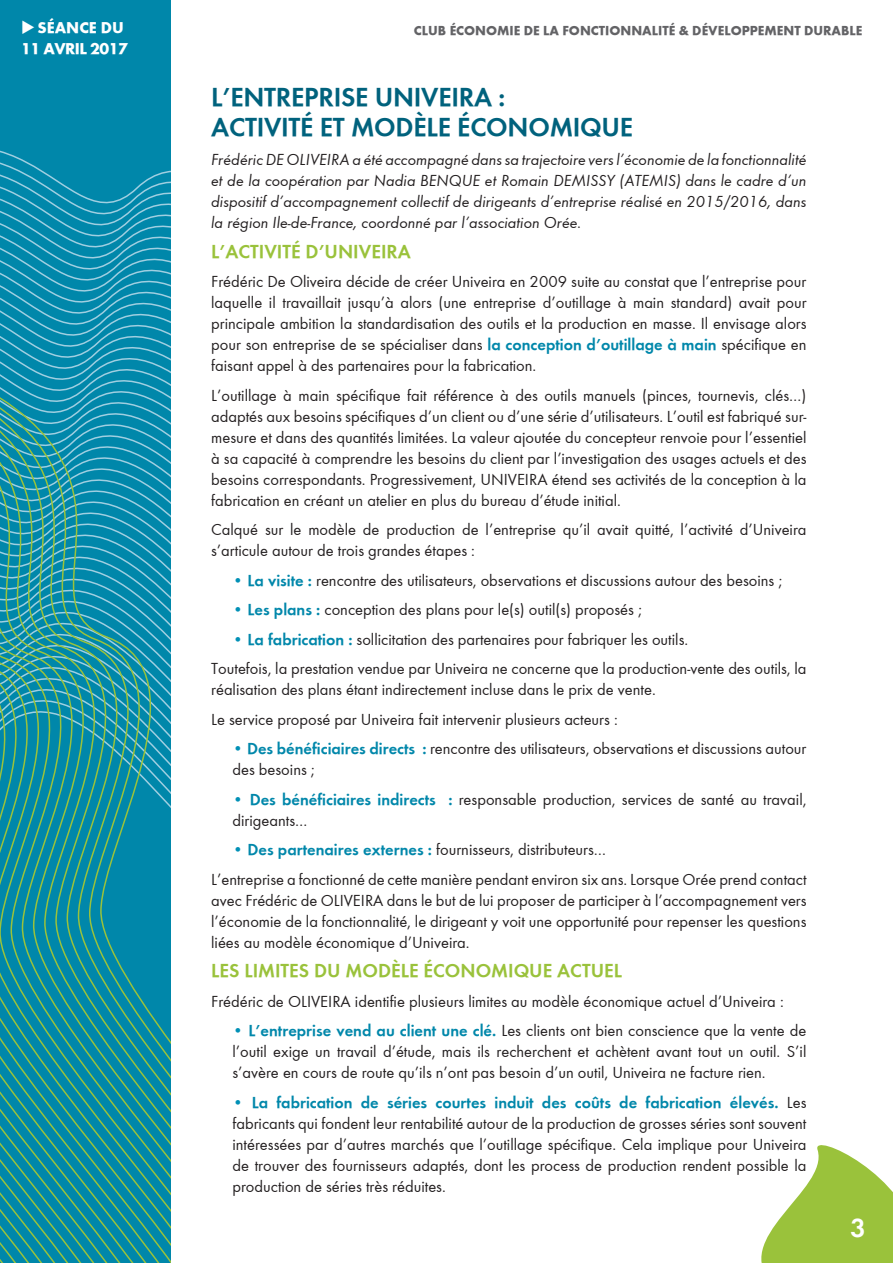
<style>
.page{position:relative;width:893px;height:1263px;background:#fff}
.page>*{position:absolute;margin:0;border:0;box-sizing:border-box;transform-origin:0 0}
.t1{font:700 27px/30px "Function";letter-spacing:-.01em;color:#00627d}
.t2{font:700 27px "Function";color:#fff}
.t3{font:700 19.5px "Function";color:#9ac23b}
.t4{font:16.5px/21px "Function";color:#231f20;text-align:justify}
.t5{font:italic 16.5px/21px "Function";color:#231f20;text-align:justify}
.t6{font:16.2px "Function LH Heavy";letter-spacing:-.03em;color:#fff}
.t7{font:16.2px "Function LH Heavy";color:#fff}
.t8{font:13.5px "Function LH Heavy";color:#636366}
.s1{font-weight:700;color:#0087aa}
.s2{color:#0090b6}
</style>
<div class="page">
<svg style="left:761px;top:1145px;width:132px;height:118px"></svg>
<svg style="left:0;top:0;width:170px;height:1263px;background:#1590a5"></svg>
<p class="t7" style="left:21px;top:18px;width:104px">◆SÉANCE DU</p>
<p class="t8" style="left:414px;top:22px;width:450px">CLUB ÉCONOMIE DE LA FONCTIONNALITÉ &amp; DÉVELOPPEMENT DURABLE</p>
<p class="t6" style="left:21px;top:39px;width:108px">11 AVRIL 2017</p>
<p class="t1" style="left:211px;top:82px;width:423px">L’ENTREPRISE UNIVEIRA :<br>ACTIVITÉ ET MODÈLE ÉCONOMIQUE</p>
<p class="t5" style="left:211px;top:149px;width:597px">Frédéric DE OLIVEIRA a été accompagné dans sa trajectoire vers l’économie de la fonctionnalité et de la coopération par Nadia BENQUE et Romain DEMISSY (ATEMIS) dans le cadre d’un dispositif d’accompagnement collectif de dirigeants d’entreprise réalisé en 2015/2016, dans la région Ile-de-France, coordonné par l’association Orée.</p>
<p class="t3" style="left:211px;top:240px;width:201px">L’ACTIVITÉ D’UNIVEIRA</p>
<p class="t4" style="left:211px;top:271px;width:597px">Frédéric De Oliveira décide de créer Univeira en 2009 suite au constat que l’entreprise pour laquelle il travaillait jusqu’à alors (une entreprise d’outillage à main standard) avait pour principale ambition la standardisation des outils et la production en masse. Il envisage alors pour son entreprise de se spécialiser dans <span class="s1">la conception d’outillage à main</span> spécifique en faisant appel à des partenaires pour la fabrication.</p>
<p class="t4" style="left:211px;top:385px;width:597px">L’outillage à main spécifique fait référence à des outils manuels (pinces, tournevis, clés…) adaptés aux besoins spécifiques d’un client ou d’une série d’utilisateurs. L’outil est fabriqué sur&shy;mesure et dans des quantités limitées. La valeur ajoutée du concepteur renvoie pour l’essentiel à sa capacité à comprendre les besoins du client par l’investigation des usages actuels et des besoins correspondants. Progressivement, UNIVEIRA étend ses activités de la conception à la fabrication en créant un atelier en plus du bureau d’étude initial.</p>
<p class="t4" style="left:211px;top:519px;width:597px">Calqué sur le modèle de production de l’entreprise qu’il avait quitté, l’activité d’Univeira s’articule autour de trois grandes étapes :</p>
<p class="t4" style="left:232px;top:570px;width:551px"><span class="s2">•</span> <span class="s1">La visite :</span> rencontre des utilisateurs, observations et discussions autour des besoins ;</p>
<p class="t4" style="left:232px;top:599px;width:411px"><span class="s2">•</span> <span class="s1">Les plans :</span> conception des plans pour le(s) outil(s) proposés ;</p>
<p class="t4" style="left:232px;top:629px;width:457px"><span class="s2">•</span> <span class="s1">La fabrication :</span> sollicitation des partenaires pour fabriquer les outils.</p>
<p class="t4" style="left:211px;top:658px;width:597px">Toutefois, la prestation vendue par Univeira ne concerne que la production-vente des outils, la réalisation des plans étant indirectement incluse dans le prix de vente.</p>
<p class="t4" style="left:211px;top:709px;width:408px">Le service proposé par Univeira fait intervenir plusieurs acteurs :</p>
<p class="t4" style="left:232px;top:738px;width:575px"><span class="s2">•</span> <span class="s1">Des bénéficiaires directs :</span> rencontre des utilisateurs, observations et discussions autour des besoins ;</p>
<p class="t4" style="left:232px;top:789px;width:576px"><span class="s2">•</span> <span class="s1">Des bénéficiaires indirects :</span> responsable production, services de santé au travail, dirigeants…</p>
<p class="t4" style="left:232px;top:839px;width:375px"><span class="s2">•</span> <span class="s1">Des partenaires externes :</span> fournisseurs, distributeurs…</p>
<p class="t4" style="left:211px;top:869px;width:597px">L’entreprise a fonctionné de cette manière pendant environ six ans. Lorsque Orée prend contact avec Frédéric de OLIVEIRA dans le but de lui proposer de participer à l’accompagnement vers l’économie de la fonctionnalité, le dirigeant y voit une opportunité pour repenser les questions liées au modèle économique d’Univeira.</p>
<p class="t3" style="left:211px;top:959px;width:412px">LES LIMITES DU MODÈLE ÉCONOMIQUE ACTUEL</p>
<p class="t4" style="left:211px;top:991px;width:574px">Frédéric de OLIVEIRA identifie plusieurs limites au modèle économique actuel d’Univeira :</p>
<p class="t4" style="left:232px;top:1020px;width:575px"><span class="s2">•</span> <span class="s1">L’entreprise vend au client une clé.</span> Les clients ont bien conscience que la vente de l’outil exige un travail d’étude, mais ils recherchent et achètent avant tout un outil. S’il s’avère en cours de route qu’ils n’ont pas besoin d’un outil, Univeira ne facture rien.</p>
<p class="t4" style="left:232px;top:1092px;width:576px"><span class="s2">•</span> <span class="s1">La fabrication de séries courtes induit des coûts de fabrication élevés.</span> Les fabricants qui fondent leur rentabilité autour de la production de grosses séries sont souvent intéressées par d’autres marchés que l’outillage spécifique. Cela implique pour Univeira de trouver des fournisseurs adaptés, dont les process de production rendent possible la production de séries très réduites.</p>
<p class="t2" style="left:850px;top:1212px;width:17px">3</p>
</div>
